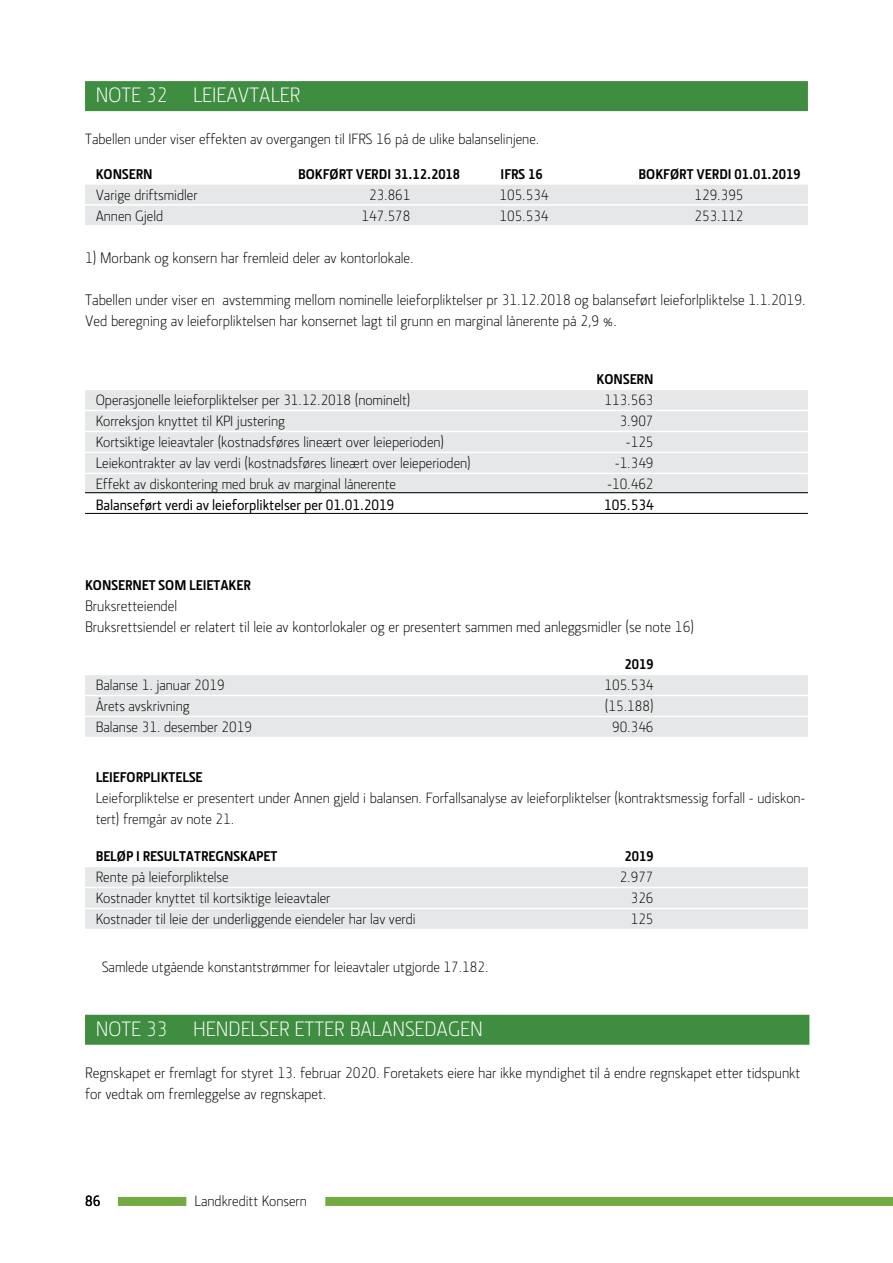
<style>
.page{position:relative;width:893px;height:1263px;background:#fff}
.page>*{position:absolute;margin:0;border:0;box-sizing:border-box;transform-origin:0 0}
.t1{font:300 21px "Section LK";color:#fff}
.t2{font:300 15.3px/21px "Section LK";color:#000}
.t3{font:300 15px/21px "Section LK";color:#000}
.t4{font:500 15px "Section LK";color:#000}
.t5{font:700 14.25px "Section LK";color:#000}
</style>
<div class="page">
<div style="left:118px;top:1197px;width:68px;height:9px;background:#72ab42"></div>
<div style="left:325px;top:1197px;width:568px;height:9px;background:#72ab42"></div>
<div style="left:85px;top:1015px;width:724px;height:30px;background:#3f8d41"></div>
<div style="left:85px;top:81px;width:723px;height:30px;background:#3f8d41"></div>
<div style="left:85px;top:185px;width:723px;height:19px;background:#e6e7e8"></div>
<div style="left:85px;top:206px;width:723px;height:19px;background:#e6e7e8"></div>
<div style="left:85px;top:390px;width:723px;height:20px;background:#e6e7e8"></div>
<div style="left:85px;top:411px;width:723px;height:20px;background:#e6e7e8"></div>
<div style="left:85px;top:432px;width:723px;height:20px;background:#e6e7e8"></div>
<div style="left:85px;top:453px;width:723px;height:20px;background:#e6e7e8"></div>
<div style="left:85px;top:474px;width:723px;height:20px;background:#e6e7e8"></div>
<hr style="left:85px;top:492px;width:723px;height:1px;background:#000">
<hr style="left:85px;top:513px;width:723px;height:1px;background:#000">
<div style="left:85px;top:675px;width:723px;height:20px;background:#e6e7e8"></div>
<div style="left:85px;top:696px;width:723px;height:20px;background:#e6e7e8"></div>
<div style="left:85px;top:717px;width:723px;height:20px;background:#e6e7e8"></div>
<div style="left:85px;top:867px;width:723px;height:20px;background:#e6e7e8"></div>
<div style="left:85px;top:888px;width:723px;height:20px;background:#e6e7e8"></div>
<div style="left:85px;top:909px;width:723px;height:20px;background:#e6e7e8"></div>
<h1 class="t1" style="left:96px;top:83px;width:206px">NOTE 32 LEIEAVTALER</h1>
<p class="t3" style="left:85px;top:128px;width:456px">Tabellen under viser effekten av overgangen til IFRS 16 på de ulike balanselinjene.</p>
<p class="t5" style="left:96px;top:165px;width:58px">KONSERN</p>
<p class="t5" style="left:298px;top:165px;width:163px">BOKFØRT VERDI 31.12.2018</p>
<p class="t5" style="left:501px;top:165px;width:43px">IFRS 16</p>
<p class="t5" style="left:639px;top:165px;width:163px">BOKFØRT VERDI 01.01.2019</p>
<p class="t3" style="left:96px;top:184px;width:104px">Varige driftsmidler</p>
<p class="t3" style="left:369px;top:184px;width:43px">23.861</p>
<p class="t3" style="left:499px;top:184px;width:51px">105.534</p>
<p class="t3" style="left:694px;top:184px;width:51px">129.395</p>
<p class="t3" style="left:96px;top:205px;width:69px">Annen Gjeld</p>
<p class="t3" style="left:361px;top:205px;width:51px">147.578</p>
<p class="t3" style="left:499px;top:205px;width:51px">105.534</p>
<p class="t3" style="left:694px;top:205px;width:51px">253.112</p>
<p class="t2" style="left:85px;top:247px;width:330px">1) Morbank og konsern har fremleid deler av kontorlokale.</p>
<p class="t2" style="left:85px;top:289px;width:722px">Tabellen under viser en avstemming mellom nominelle leieforpliktelser pr 31.12.2018 og balanseført leieforlpliktelse 1.1.2019.<br>Ved beregning av leieforpliktelsen har konsernet lagt til grunn en marginal lånerente på 2,9 %.</p>
<p class="t5" style="left:597px;top:371px;width:58px">KONSERN</p>
<p class="t3" style="left:96px;top:389px;width:316px">Operasjonelle leieforpliktelser per 31.12.2018 (nominelt)</p>
<p class="t3" style="left:604px;top:389px;width:51px">113.563</p>
<p class="t3" style="left:96px;top:410px;width:191px">Korreksjon knyttet til KPI justering</p>
<p class="t3" style="left:620px;top:410px;width:35px">3.907</p>
<p class="t3" style="left:96px;top:431px;width:350px">Kortsiktige leieavtaler (kostnadsføres lineært over leieperioden)</p>
<p class="t3" style="left:626px;top:431px;width:29px">-125</p>
<p class="t3" style="left:96px;top:452px;width:377px">Leiekontrakter av lav verdi (kostnadsføres lineært over leieperioden)</p>
<p class="t3" style="left:615px;top:452px;width:40px">-1.349</p>
<p class="t3" style="left:96px;top:473px;width:302px">Effekt av diskontering med bruk av marginal lånerente</p>
<p class="t3" style="left:607px;top:473px;width:48px">-10.462</p>
<p class="t4" style="left:96px;top:496px;width:300px">Balanseført verdi av leieforpliktelser per 01.01.2019</p>
<p class="t4" style="left:604px;top:496px;width:51px">105.534</p>
<p class="t5" style="left:85px;top:576px;width:167px">KONSERNET SOM LEIETAKER</p>
<p class="t2" style="left:85px;top:595px;width:611px">Bruksretteiendel<br>Bruksrettsiendel er relatert til leie av kontorlokaler og er presentert sammen med anleggsmidler (se note 16)</p>
<p class="t5" style="left:625px;top:656px;width:30px">2019</p>
<p class="t3" style="left:96px;top:674px;width:131px">Balanse 1. januar 2019</p>
<p class="t3" style="left:604px;top:674px;width:51px">105.534</p>
<p class="t3" style="left:96px;top:695px;width:96px">Årets avskrivning</p>
<p class="t3" style="left:605px;top:695px;width:50px">(15.188)</p>
<p class="t3" style="left:96px;top:716px;width:158px">Balanse 31. desember 2019</p>
<p class="t3" style="left:612px;top:716px;width:43px">90.346</p>
<p class="t5" style="left:96px;top:768px;width:108px">LEIEFORPLIKTELSE</p>
<p class="t3" style="left:96px;top:787px;width:711px">Leieforpliktelse er presentert under Annen gjeld i balansen. Forfallsanalyse av leieforpliktelser (kontraktsmessig forfall - udiskon&shy;tert) fremgår av note 21.</p>
<p class="t5" style="left:96px;top:848px;width:183px">BELØP I RESULTATREGNSKAPET</p>
<p class="t5" style="left:625px;top:848px;width:30px">2019</p>
<p class="t3" style="left:96px;top:866px;width:134px">Rente på leieforpliktelse</p>
<p class="t3" style="left:620px;top:866px;width:35px">2.977</p>
<p class="t3" style="left:96px;top:887px;width:236px">Kostnader knyttet til kortsiktige leieavtaler</p>
<p class="t3" style="left:631px;top:887px;width:24px">326</p>
<p class="t3" style="left:96px;top:908px;width:321px">Kostnader til leie der underliggende eiendeler har lav verdi</p>
<p class="t3" style="left:631px;top:908px;width:24px">125</p>
<p class="t3" style="left:102px;top:956px;width:388px">Samlede utgående konstantstrømmer for leieavtaler utgjorde 17.182.</p>
<h1 class="t1" style="left:96px;top:1017px;width:389px">NOTE 33 HENDELSER ETTER BALANSEDAGEN</h1>
<p class="t2" style="left:85px;top:1062px;width:717px">Regnskapet er fremlagt for styret 13. februar 2020. Foretakets eiere har ikke myndighet til å endre regnskapet etter tidspunkt for vedtak om fremleggelse av regnskapet.</p>
<p class="t4" style="left:85px;top:1192px;width:17px">86</p>
<p class="t3" style="left:195px;top:1190px;width:114px">Landkreditt Konsern</p>
</div>
